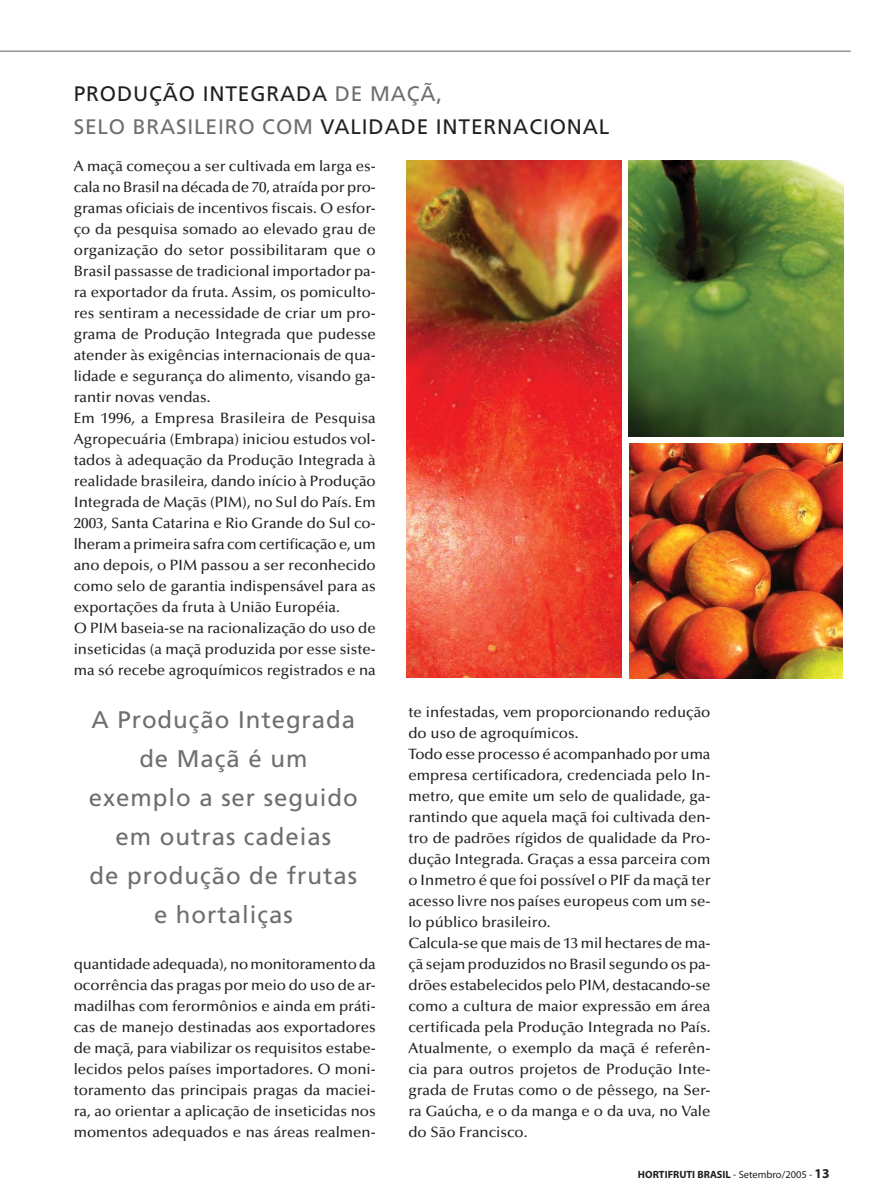
<style>
.page{position:relative;width:893px;height:1191px;background:#fff}
.page>*{position:absolute;margin:0;border:0;box-sizing:border-box;transform-origin:0 0}
.t1{font:24px/39px "Frutiger";letter-spacing:.04em;color:#6c6e70;text-align:center}
.t2{font:21px/33px "Frutiger";letter-spacing:.04em;color:#231f20}
.t3{font:500 15px/21px "Optima";color:#231f20}
.t4{font:700 10.5px "Myriad";color:#231f20}
.s1{color:#6c6e70}
.s2{font-weight:400}
.s3{font-size:13.5px}
</style>
<div class="page">
<img style="left:629px;top:443px;width:213px;height:236px">
<hr style="left:0;top:50px;width:850px;height:2px;background:#939598">
<img style="left:406px;top:160px;width:215px;height:518px">
<img style="left:628px;top:160px;width:215px;height:277px">
<h2 class="t2" style="left:74px;top:79px;width:537px">PRODUÇÃO INTEGRADA <span class="s1">DE MAÇÃ,<br>SELO BRASILEIRO COM</span> VALIDADE INTERNACIONAL</h2>
<p class="t3" style="left:74px;top:157px;width:303px">A maçã começou a ser cultivada em larga es&shy;cala no Brasil na década de 70, atraída por pro&shy;gramas oficiais de incentivos fiscais. O esfor&shy;ço da pesquisa somado ao elevado grau de organização do setor possibilitaram que o Brasil passasse de tradicional importador pa&shy;ra exportador da fruta. Assim, os pomiculto&shy;res sentiram a necessidade de criar um pro&shy;grama de Produção Integrada que pudesse atender às exigências internacionais de qua&shy;lidade e segurança do alimento, visando ga&shy;rantir novas vendas.<br>Em 1996, a Empresa Brasileira de Pesquisa Agropecuária (Embrapa) iniciou estudos vol&shy;tados à adequação da Produção Integrada à realidade brasileira, dando início à Produção Integrada de Maçãs (PIM), no Sul do País. Em 2003, Santa Catarina e Rio Grande do Sul co&shy;lheram a primeira safra com certificação e, um ano depois, o PIM passou a ser reconhecido como selo de garantia indispensável para as exportações da fruta à União Européia.<br>O PIM baseia-se na racionalização do uso de inseticidas (a maçã produzida por esse siste&shy;ma só recebe agroquímicos registrados e na</p>
<h1 class="t1" style="left:89px;top:702px;width:270px">A Produção Integrada de Maçã é um exemplo a ser seguido em outras cadeias<br>de produção de frutas e hortaliças</h1>
<p class="t3" style="left:74px;top:955px;width:303px;text-align:justify">quantidade adequada), no monitoramento da ocorrência das pragas por meio do uso de ar&shy;madilhas com ferormônios e ainda em práti&shy;cas de manejo destinadas aos exportadores de maçã, para viabilizar os requisitos estabe&shy;lecidos pelos países importadores. O moni&shy;toramento das principais pragas da maciei&shy;ra, ao orientar a aplicação de inseticidas nos momentos adequados e nas áreas realmen-</p>
<p class="t3" style="left:408px;top:703px;width:303px">te infestadas, vem proporcionando redução do uso de agroquímicos.<br>Todo esse processo é acompanhado por uma empresa certificadora, credenciada pelo In&shy;metro, que emite um selo de qualidade, ga&shy;rantindo que aquela maçã foi cultivada den&shy;tro de padrões rígidos de qualidade da Pro&shy;dução Integrada. Graças a essa parceira com o Inmetro é que foi possível o PIF da maçã ter acesso livre nos países europeus com um se&shy;lo público brasileiro.<br>Calcula-se que mais de 13 mil hectares de ma&shy;çã sejam produzidos no Brasil segundo os pa&shy;drões estabelecidos pelo PIM, destacando-se como a cultura de maior expressão em área certificada pela Produção Integrada no País.<br>Atualmente, o exemplo da maçã é referên&shy;cia para outros projetos de Produção Inte&shy;grada de Frutas como o de pêssego, na Ser&shy;ra Gaúcha, e o da manga e o da uva, no Vale do São Francisco.</p>
<p class="t4" style="left:638px;top:1170px;width:193px">HORTIFRUTI BRASIL <span class="s2">- Setembro/2005 -</span> <span class="s3">13</span></p>
</div>
